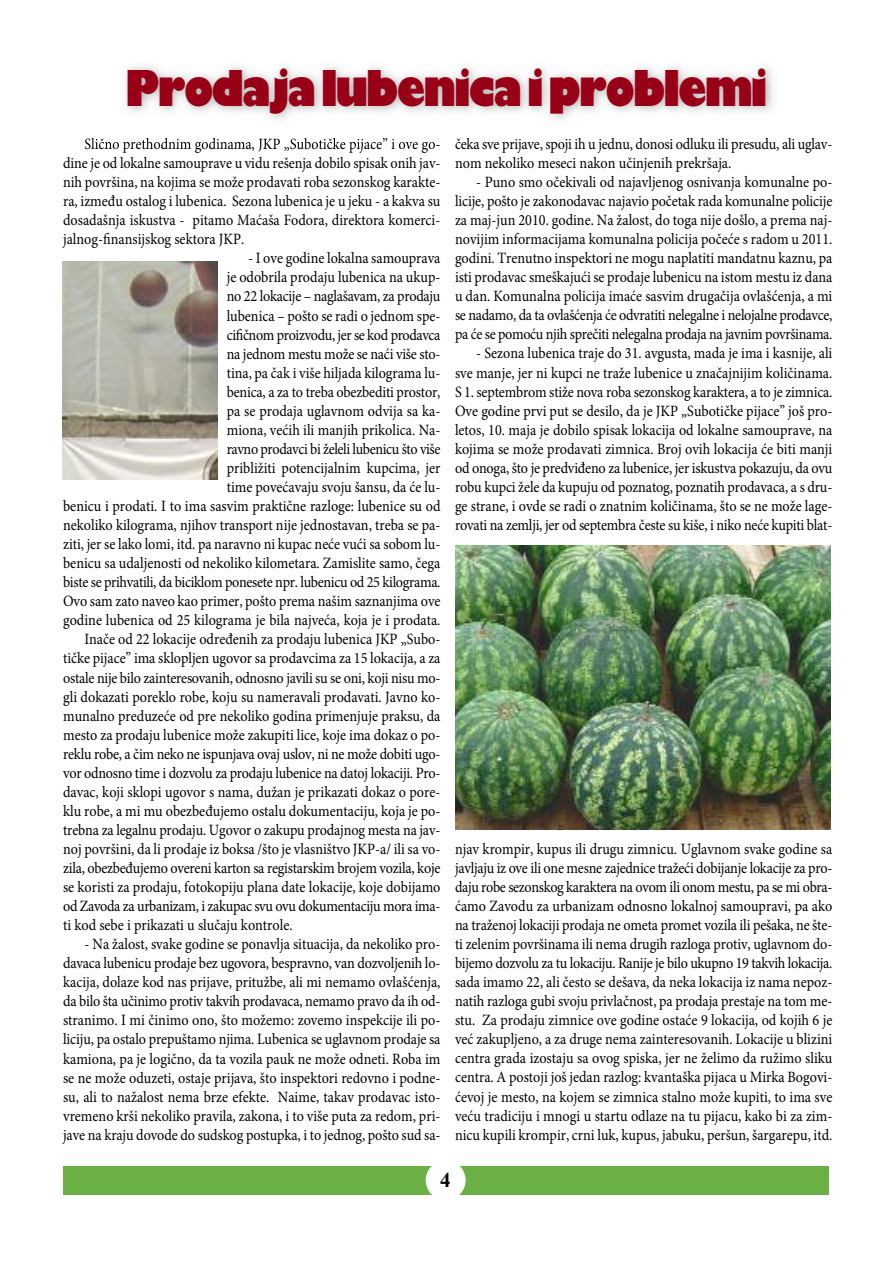
<style>
.page{position:relative;width:893px;height:1263px;background:#fff}
.page>*{position:absolute;margin:0;border:0;box-sizing:border-box;transform-origin:0 0}
.t1{font:54px "Gill Kay PEE";color:#970016;scale:.85 1}
.t2{font:700 21px "Times New Roman";color:#000}
.t3{font:15.75px/19px "Minion Pro";color:#000;text-align:justify;scale:.9 1}
.t4{font:15.75px "Minion Pro";letter-spacing:-.025em;color:#000;scale:.9 1}
.t5{font:15.75px "Minion Pro";letter-spacing:-.02em;color:#000;scale:.9 1}
</style>
<div class="page">
<div style="left:63px;top:1166px;width:765px;height:28px;background:#6ab045"></div>
<div style="left:426px;top:1160px;width:40px;height:40px;background:#fff;border-radius:50%"></div>
<img style="left:93px;top:66px;width:680px;height:80px">
<img style="left:85px;top:138px;width:68px;height:8px">
<svg style="left:383px;top:138px;width:4px;height:3px"></svg>
<img style="left:392px;top:139px;width:48px;height:7px">
<img style="left:63px;top:261px;width:155px;height:219px">
<img style="left:455px;top:546px;width:375px;height:283px">
<h1 class="t1" style="left:127px;top:55px;width:754px">Prodaja lubenica iproblemi</h1>
<p class="t3" style="left:455px;top:136px;width:421px">čeka sve prijave, spoji ih u jednu, donosi odluku ili presudu, ali uglav&shy;nom nekoliko meseci nakon učinjenih prekršaja.</p>
<p class="t3" style="left:455px;top:174px;width:421px;text-indent:21px">- Puno smo očekivali od najavljenog osnivanja komunalne po&shy;licije, pošto je zakonodavac najavio početak rada komunalne policije za maj-jun 2010. godine. Na žalost, do toga nije došlo, a prema naj&shy;novijim informacijama komunalna policija počeće s radom u 2011. godini. Trenutno inspektori ne mogu naplatiti mandatnu kaznu, pa isti prodavac smeškajući se prodaje lubenicu na istom mestu iz dana u dan. Komunalna policija imaće sasvim drugačija ovlašćenja, a mi se nadamo, da ta ovlašćenja će odvratiti nelegalne i nelojalne prodavce, pa će se pomoću njih sprečiti nelegalna prodaja na javnim površinama.</p>
<p class="t3" style="left:455px;top:345px;width:421px;text-indent:21px">- Sezona lubenica traje do 31. avgusta, mada je ima i kasnije, ali sve manje, jer ni kupci ne traže lubenice u značajnijim količinama.<br>S 1. septembrom stiže nova roba sezonskog karaktera, a to je zimnica.<br>Ove godine prvi put se desilo, da je JKP „Subotičke pijace” još pro&shy;letos, 10. maja je dobilo spisak lokacija od lokalne samouprave, na kojima se može prodavati zimnica. Broj ovih lokacija će biti manji od onoga, što je predviđeno za lubenice, jer iskustva pokazuju, da ovu robu kupci žele da kupuju od poznatog, poznatih prodavaca, a s dru&shy;ge strane, i ovde se radi o znatnim količinama, što se ne može lage&shy;rovati na zemlji, jer od septembra česte su kiše, i niko neće kupiti blat-</p>
<p class="t3" style="left:63px;top:136px;width:421px;text-indent:21px">Slično prethodnim godinama, JKP „Subotičke pijace” i ove go&shy;dine je od lokalne samouprave u vidu rešenja dobilo spisak onih jav&shy;nih površina, na kojima se može prodavati roba sezonskog karakte&shy;ra, između ostalog i lubenica. Sezona lubenica je u jeku - a kakva su dosadašnja iskustva - pitamo Maćaša Fodora, direktora komerci&shy;jalnog-finansijskog sektora JKP.</p>
<p class="t3" style="left:248px;top:250px;width:215px">- I ove godine lokalna samouprava</p>
<p class="t3" style="left:227px;top:269px;width:239px">je odobrila prodaju lubenica na ukup-</p>
<p class="t5" style="left:227px;top:290px;width:239px">no 22 lokacije – naglašavam, za prodaju</p>
<p class="t3" style="left:227px;top:307px;width:239px">lubenica – pošto se radi o jednom spe-</p>
<p class="t4" style="left:227px;top:328px;width:239px">cifičnom proizvodu, jer se kod prodavca</p>
<p class="t3" style="left:227px;top:345px;width:239px">na jednom mestu može se naći više sto-</p>
<p class="t3" style="left:227px;top:364px;width:239px">tina, pa čak i više hiljada kilograma lu-</p>
<p class="t3" style="left:227px;top:384px;width:239px">benica, a za to treba obezbediti prostor,</p>
<p class="t3" style="left:227px;top:403px;width:239px">pa se prodaja uglavnom odvija sa ka-</p>
<p class="t3" style="left:227px;top:422px;width:239px">miona, većih ili manjih prikolica. Na-</p>
<p class="t4" style="left:227px;top:443px;width:239px">ravno prodavci bi želeli lubenicu što više</p>
<p class="t3" style="left:227px;top:460px;width:239px">približiti potencijalnim kupcima, jer</p>
<p class="t3" style="left:227px;top:479px;width:239px">time povećavaju svoju šansu, da će lu-</p>
<p class="t3" style="left:63px;top:498px;width:421px">benicu i prodati. I to ima sasvim praktične razloge: lubenice su od</p>
<p class="t3" style="left:63px;top:517px;width:421px">nekoliko kilograma, njihov transport nije jednostavan, treba se pa-</p>
<p class="t3" style="left:63px;top:536px;width:421px">ziti, jer se lako lomi, itd. pa naravno ni kupac neće vući sa sobom lu-</p>
<p class="t3" style="left:63px;top:555px;width:421px">benicu sa udaljenosti od nekoliko kilometara. Zamislite samo, čega</p>
<p class="t4" style="left:63px;top:576px;width:421px">biste se prihvatili, da biciklom ponesete npr. lubenicu od 25 kilograma.</p>
<p class="t3" style="left:63px;top:593px;width:421px">Ovo sam zato naveo kao primer, pošto prema našim saznanjima ove</p>
<p class="t3" style="left:63px;top:612px;width:421px">godine lubenica od 25 kilograma je bila najveća, koja je i prodata.</p>
<p class="t3" style="left:84px;top:631px;width:397px">Inače od 22 lokacije određenih za prodaju lubenica JKP „Subo-</p>
<p class="t3" style="left:63px;top:650px;width:421px">tičke pijace” ima sklopljen ugovor sa prodavcima za 15 lokacija, a za</p>
<p class="t3" style="left:63px;top:669px;width:421px">ostale nije bilo zainteresovanih, odnosno javili su se oni, koji nisu mo-</p>
<p class="t3" style="left:63px;top:688px;width:421px">gli dokazati poreklo robe, koju su nameravali prodavati. Javno ko-</p>
<p class="t3" style="left:63px;top:707px;width:421px">munalno preduzeće od pre nekoliko godina primenjuje praksu, da</p>
<p class="t3" style="left:63px;top:726px;width:421px">mesto za prodaju lubenice može zakupiti lice, koje ima dokaz o po-</p>
<p class="t3" style="left:63px;top:745px;width:421px">reklu robe, a čim neko ne ispunjava ovaj uslov, ni ne može dobiti ugo-</p>
<p class="t5" style="left:63px;top:767px;width:421px">vor odnosno time i dozvolu za prodaju lubenice na datoj lokaciji. Pro-</p>
<p class="t3" style="left:63px;top:784px;width:421px">davac, koji sklopi ugovor s nama, dužan je prikazati dokaz o pore-</p>
<p class="t3" style="left:63px;top:803px;width:421px">klu robe, a mi mu obezbeđujemo ostalu dokumentaciju, koja je po-</p>
<p class="t3" style="left:63px;top:822px;width:421px">trebna za legalnu prodaju. Ugovor o zakupu prodajnog mesta na jav-</p>
<p class="t3" style="left:63px;top:841px;width:421px">noj površini, da li prodaje iz boksa /što je vlasništvo JKP-a/ ili sa vo-</p>
<p class="t3" style="left:63px;top:860px;width:421px">zila, obezbeđujemo overeni karton sa registarskim brojem vozila, koje</p>
<p class="t3" style="left:63px;top:879px;width:421px">se koristi za prodaju, fotokopiju plana date lokacije, koje dobijamo</p>
<p class="t4" style="left:63px;top:900px;width:421px">od Zavoda za urbanizam, i zakupac svu ovu dokumentaciju mora ima-</p>
<p class="t3" style="left:63px;top:917px;width:256px">ti kod sebe i prikazati u slučaju kontrole.</p>
<p class="t3" style="left:63px;top:936px;width:421px;text-indent:21px">- Na žalost, svake godine se ponavlja situacija, da nekoliko pro&shy;davaca lubenicu prodaje bez ugovora, bespravno, van dozvoljenih lo&shy;kacija, dolaze kod nas prijave, pritužbe, ali mi nemamo ovlašćenja, da bilo šta učinimo protiv takvih prodavaca, nemamo pravo da ih od&shy;stranimo. I mi činimo ono, što možemo: zovemo inspekcije ili po&shy;liciju, pa ostalo prepuštamo njima. Lubenica se uglavnom prodaje sa kamiona, pa je logično, da ta vozila pauk ne može odneti. Roba im se ne može oduzeti, ostaje prijava, što inspektori redovno i podne&shy;su, ali to nažalost nema brze efekte. Naime, takav prodavac isto&shy;vremeno krši nekoliko pravila, zakona, i to više puta za redom, pri&shy;jave na kraju dovode do sudskog postupka, i to jednog, pošto sud sa-</p>
<p class="t3" style="left:455px;top:841px;width:421px">njav krompir, kupus ili drugu zimnicu. Uglavnom svake godine sa javljaju iz ove ili one mesne zajednice tražeći dobijanje lokacije za pro&shy;daju robe sezonskog karaktera na ovom ili onom mestu, pa se mi obra&shy;ćamo Zavodu za urbanizam odnosno lokalnoj samoupravi, pa ako na traženoj lokaciji prodaja ne ometa promet vozila ili pešaka, ne šte&shy;ti zelenim površinama ili nema drugih razloga protiv, uglavnom do&shy;bijemo dozvolu za tu lokaciju. Ranije je bilo ukupno 19 takvih lokacija. sada imamo 22, ali često se dešava, da neka lokacija iz nama nepoz&shy;natih razloga gubi svoju privlačnost, pa prodaja prestaje na tom me&shy;stu. Za prodaju zimnice ove godine ostaće 9 lokacija, od kojih 6 je već zakupljeno, a za druge nema zainteresovanih. Lokacije u blizini centra grada izostaju sa ovog spiska, jer ne želimo da ružimo sliku centra. A postoji još jedan razlog: kvantaška pijaca u Mirka Bogovi&shy;ćevoj je mesto, na kojem se zimnica stalno može kupiti, to ima sve veću tradiciju i mnogi u startu odlaze na tu pijacu, kako bi za zim&shy;nicu kupili krompir, crni luk, kupus, jabuku, peršun, šargarepu, itd.</p>
<h2 class="t2" style="left:440px;top:1168px;width:12px">4</h2>
</div>
